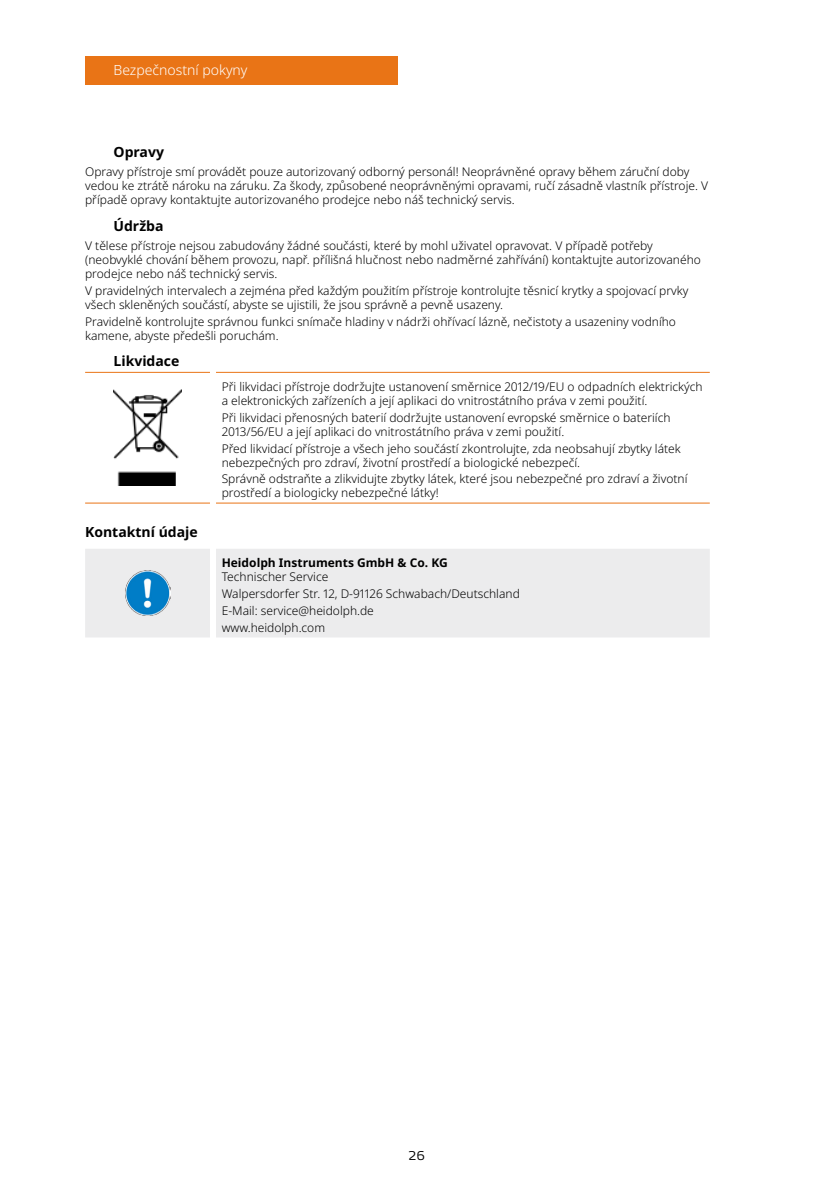
<style>
.page{position:relative;width:840px;height:1191px;background:#fff}
.page>*{position:absolute;margin:0;border:0;box-sizing:border-box;transform-origin:0 0}
.t1{font:700 14px "Noto Sans";color:#000}
.t2{font:300 14px "Noto Sans";color:#fff}
.t3{font:300 12px/14px "Noto Sans";color:#000}
.t4{font:700 12px "Noto Sans";color:#000}
.t5{font:300 12px "Max OT";color:#000}
</style>
<div class="page">
<div style="left:85px;top:57px;width:312px;height:28px;background:#e97416"></div>
<hr style="left:85px;top:372px;width:125px;height:1px;background:#e97416">
<hr style="left:85px;top:502px;width:125px;height:1px;background:#e97416">
<hr style="left:216px;top:372px;width:493px;height:1px;background:#e97416">
<hr style="left:216px;top:502px;width:493px;height:1px;background:#e97416">
<img style="left:114px;top:389px;width:67px;height:97px">
<div style="left:85px;top:549px;width:624px;height:88px;background:#ececed"></div>
<img style="left:125px;top:570px;width:45px;height:46px">
<p class="t2" style="left:113px;top:60px;width:135px">Bezpečnostní pokyny</p>
<p class="t1" style="left:113px;top:142px;width:52px">Opravy</p>
<p class="t3" style="left:85px;top:165px;width:624px">Opravy přístroje smí provádět pouze autorizovaný odborný personál! Neoprávněné opravy během záruční doby vedou ke ztrátě nároku na záruku. Za škody, způsobené neoprávněnými opravami, ručí zásadně vlastník přístroje. V případě opravy kontaktujte autorizovaného prodejce nebo náš technický servis.</p>
<p class="t1" style="left:113px;top:216px;width:51px">Údržba</p>
<p class="t3" style="left:85px;top:239px;width:617px">V tělese přístroje nejsou zabudovány žádné součásti, které by mohl uživatel opravovat. V případě potřeby (neobvyklé chování během provozu, např. přílišná hlučnost nebo nadměrné zahřívání) kontaktujte autorizovaného prodejce nebo náš technický servis.</p>
<p class="t3" style="left:85px;top:284px;width:604px">V pravidelných intervalech a zejména před každým použitím přístroje kontrolujte těsnicí krytky a spojovací prvky všech skleněných součástí, abyste se ujistili, že jsou správně a pevně usazeny.</p>
<p class="t3" style="left:85px;top:315px;width:592px">Pravidelně kontrolujte správnou funkci snímače hladiny v nádrži ohřívací lázně, nečistoty a usazeniny vodního kamene, abyste předešli poruchám.</p>
<p class="t1" style="left:113px;top:351px;width:67px">Likvidace</p>
<p class="t3" style="left:221px;top:380px;width:482px">Při likvidaci přístroje dodržujte ustanovení směrnice 2012/19/EU o odpadních elektrických a elektronických zařízeních a její aplikaci do vnitrostátního práva v zemi použití.</p>
<p class="t3" style="left:221px;top:411px;width:450px">Při likvidaci přenosných baterií dodržujte ustanovení evropské směrnice o bateriích<br>2013/56/EU a její aplikaci do vnitrostátního práva v zemi použití.</p>
<p class="t3" style="left:221px;top:441px;width:460px">Před likvidací přístroje a všech jeho součástí zkontrolujte, zda neobsahují zbytky látek nebezpečných pro zdraví, životní prostředí a biologické nebezpečí.</p>
<p class="t3" style="left:221px;top:472px;width:467px">Správně odstraňte a zlikvidujte zbytky látek, které jsou nebezpečné pro zdraví a životní prostředí a biologicky nebezpečné látky!</p>
<p class="t1" style="left:85px;top:522px;width:114px">Kontaktní údaje</p>
<p class="t4" style="left:221px;top:554px;width:227px">Heidolph Instruments GmbH &amp; Co. KG</p>
<p class="t3" style="left:221px;top:569px;width:299px;line-height:16.8px">Technischer Service<br>Walpersdorfer Str. 12, D-91126 Schwabach/Deutschland<br>E-Mail: service@heidolph.de<br>www.heidolph.com</p>
<p class="t5" style="left:408px;top:1148px;width:18px">26</p>
</div>
